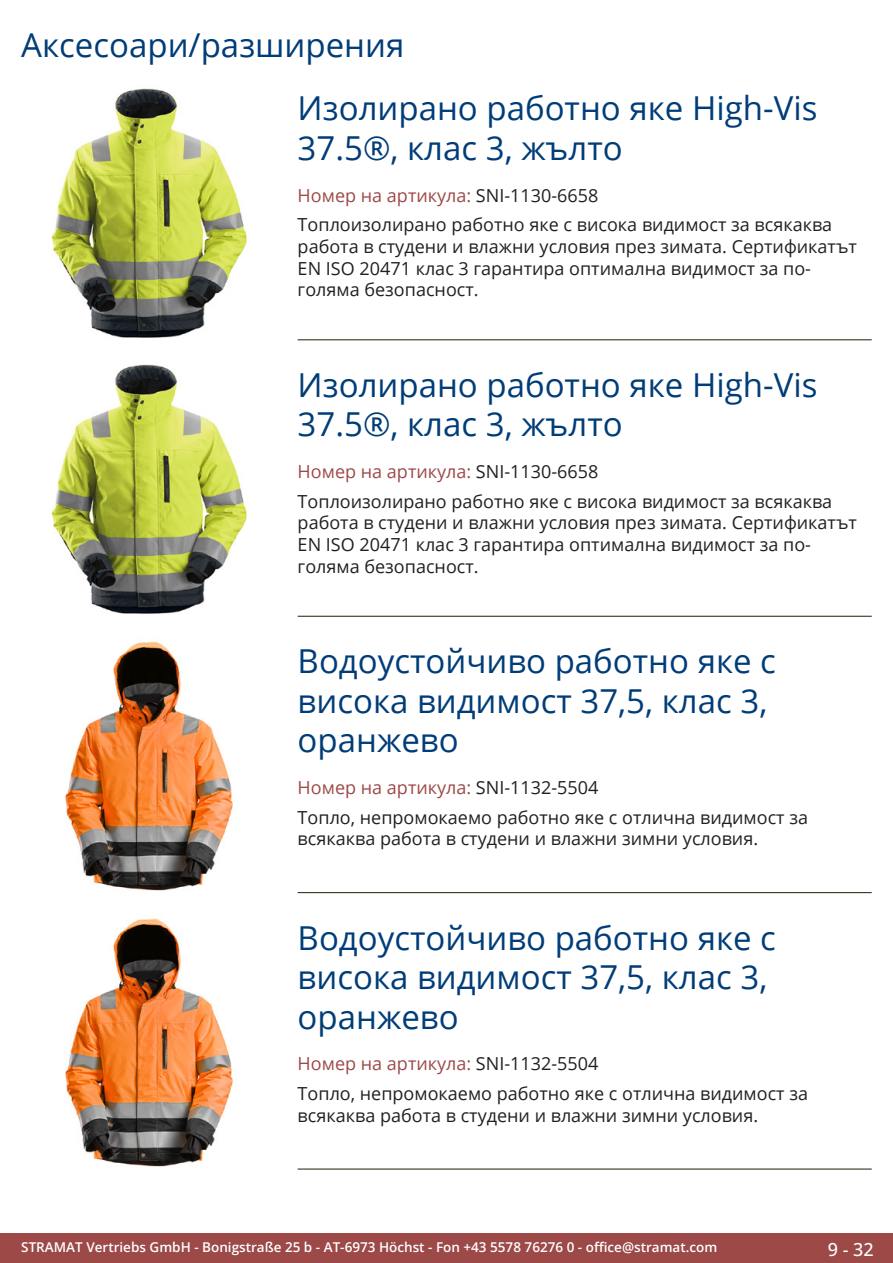
<style>
.page{position:relative;width:893px;height:1263px;background:#fff}
.page>*{position:absolute;margin:0;border:0;box-sizing:border-box;transform-origin:0 0}
.Produkttitel{font:33px/39.6px "Open Sans";color:#003d78}
.RastTitel{font:33px "Open Sans";color:#003d78}
.Beschreibung_Text{font:18px/21.6px "Open Sans";color:#231f20}
.TechDaten_Überschrif{font:18px "Open Sans";color:#9c4948}
.t1{font:500 18px "Open Sans";color:#fff}
.t2{font:600 13.5px "Open Sans";color:#fff}
.s1{color:#231f20}
</style>
<div class="page">
<div style="left:0;top:1233px;width:893px;height:30px;background:#9c4948"></div>
<hr style="left:298px;top:340px;width:574px;height:1px;background:#201d08">
<hr style="left:298px;top:616px;width:574px;height:1px;background:#201d08">
<hr style="left:298px;top:892px;width:574px;height:1px;background:#201d08">
<hr style="left:298px;top:1169px;width:574px;height:1px;background:#201d08">
<img style="left:51px;top:88px;width:196px;height:250px">
<img style="left:51px;top:364px;width:196px;height:250px">
<img style="left:65px;top:641px;width:168px;height:250px">
<img style="left:65px;top:918px;width:168px;height:249px">
<p class="RastTitel" style="left:21px;top:22px;width:385px">Аксесоари/разширения</p>
<p class="Produkttitel" style="left:298px;top:88px;width:521px">Изолирано работно яке High-Vis<br>37.5®, клас 3, жълто</p>
<p class="TechDaten_Überschrif" style="left:298px;top:183px;width:302px">Номер на артикула: <span class="s1">SNI-1130-6658</span></p>
<p class="Beschreibung_Text" style="left:298px;top:214px;width:561px">Топлоизолирано работно яке с висока видимост за всякаква работа в студени и влажни условия през зимата. Сертификатът EN ISO 20471 клас 3 гарантира оптимална видимост за по&shy;голяма безопасност.</p>
<p class="Produkttitel" style="left:298px;top:364px;width:521px">Изолирано работно яке High-Vis<br>37.5®, клас 3, жълто</p>
<p class="TechDaten_Überschrif" style="left:298px;top:459px;width:302px">Номер на артикула: <span class="s1">SNI-1130-6658</span></p>
<p class="Beschreibung_Text" style="left:298px;top:490px;width:561px">Топлоизолирано работно яке с висока видимост за всякаква работа в студени и влажни условия през зимата. Сертификатът EN ISO 20471 клас 3 гарантира оптимална видимост за по&shy;голяма безопасност.</p>
<p class="Produkttitel" style="left:298px;top:640px;width:480px">Водоустойчиво работно яке с висока видимост 37,5, клас 3, оранжево</p>
<p class="TechDaten_Überschrif" style="left:298px;top:775px;width:302px">Номер на артикула: <span class="s1">SNI-1132-5504</span></p>
<p class="Beschreibung_Text" style="left:298px;top:806px;width:512px">Топло, непромокаемо работно яке с отлична видимост за всякаква работа в студени и влажни зимни условия.</p>
<p class="Produkttitel" style="left:298px;top:917px;width:480px">Водоустойчиво работно яке с висока видимост 37,5, клас 3, оранжево</p>
<p class="TechDaten_Überschrif" style="left:298px;top:1051px;width:302px">Номер на артикула: <span class="s1">SNI-1132-5504</span></p>
<p class="Beschreibung_Text" style="left:298px;top:1082px;width:512px">Топло, непромокаемо работно яке с отлична видимост за всякаква работа в студени и влажни зимни условия.</p>
<p class="t2" style="left:21px;top:1238px;width:698px">STRAMAT Vertriebs GmbH - Bonigstraße 25 b - AT-6973 Höchst - Fon +43 5578 76276 0 - office@stramat.com</p>
<p class="t1" style="left:828px;top:1237px;width:48px">9 - 32</p>
</div>
